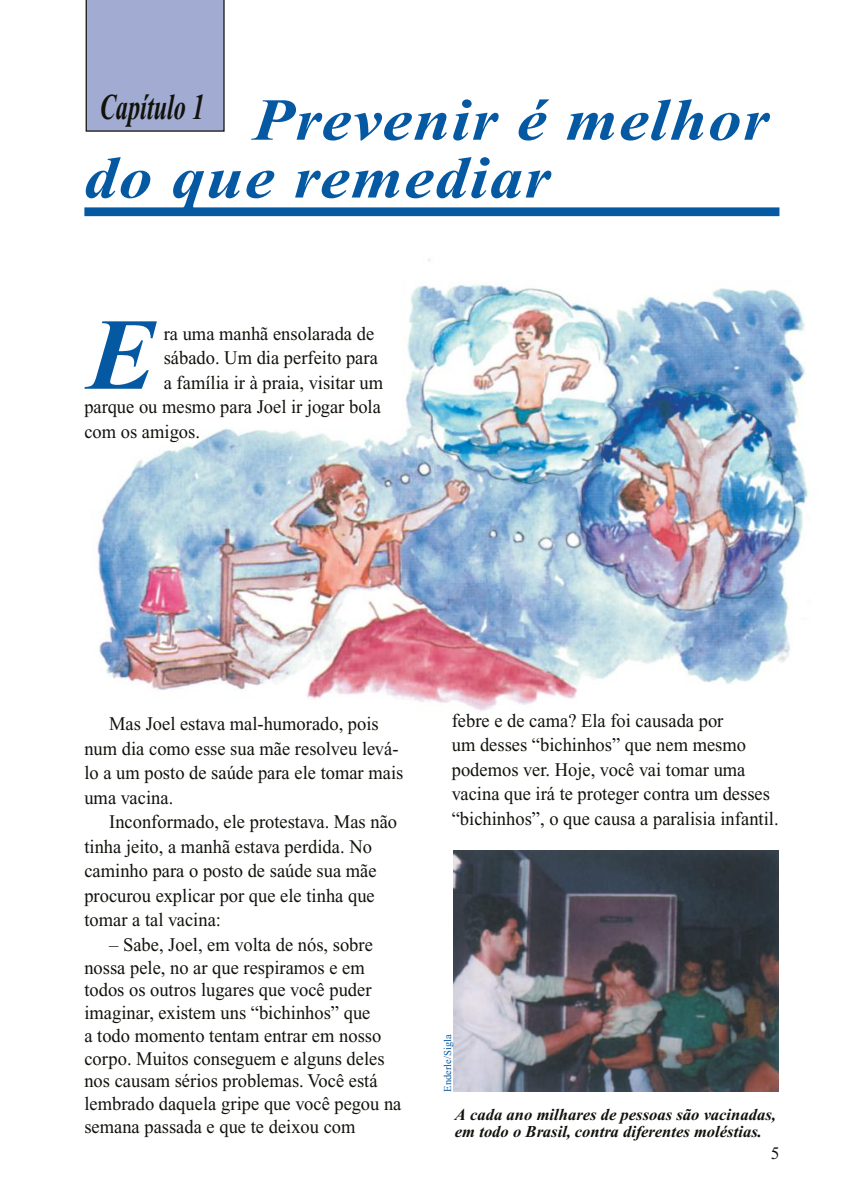
<style>
.page{position:relative;width:844px;height:1191px;background:#fff}
.page>*{position:absolute;margin:0;border:0;box-sizing:border-box;transform-origin:0 0}
.t1{font:italic 700 101.67px "Times New Roman";color:#0559a2}
.t2{font:italic 700 59.5px/57.8px "Times New Roman";letter-spacing:.02em;color:#0559a2;scale:1.12 1}
.t3{font:italic 700 36.4px "Times New Roman";color:#12120d;scale:.67 1}
.t4{font:19.25px/24.5px "Times New Roman";color:#12120d;scale:.96 1}
.t5{font:17.5px "Times New Roman";color:#12120d}
.t6{font:italic 700 16.62px/17.5px "Times New Roman";color:#12120d}
.t7{font:10.5px "Times New Roman";color:#0559a2}
</style>
<div class="page">
<img style="left:95px;top:259px;width:714px;height:452px">
<img style="left:453px;top:850px;width:325px;height:241px">
<div style="left:84px;top:207px;width:695px;height:9px;background:#0559a2"></div>
<div style="left:86px;top:0;width:138px;height:132px;background:#a2abd2"></div>
<h3 class="t3" style="left:100px;top:94px;width:157px">Capítulo 1</h3>
<h2 class="t2" style="left:84px;top:97px;width:612px;text-indent:169px">Prevenir é melhor do que remediar</h2>
<h1 class="t1" style="left:88px;top:320px;width:69px">E</h1>
<p class="t4" style="left:164px;top:323px;width:221px">ra uma manhã ensolarada de</p>
<p class="t4" style="left:164px;top:347px;width:224px">sábado. Um dia perfeito para</p>
<p class="t4" style="left:164px;top:372px;width:230px">a família ir à praia, visitar um</p>
<p class="t4" style="left:84px;top:396px;width:310px">parque ou mesmo para Joel ir jogar bola</p>
<p class="t4" style="left:84px;top:421px;width:122px">com os amigos.</p>
<p class="t4" style="left:84px;top:713px;width:334px;text-indent:25px">Mas Joel estava mal‑humorado, pois num dia como esse sua mãe resolveu levá ‑ lo a um posto de saúde para ele tomar mais uma vacina.</p>
<p class="t4" style="left:84px;top:811px;width:327px;text-indent:25px">Inconformado, ele protestava. Mas não tinha jeito, a manhã estava perdida. No caminho para o posto de saúde sua mãe procurou explicar por que ele tinha que tomar a tal vacina:</p>
<p class="t4" style="left:84px;top:935px;width:332px;line-height:22.8px;text-indent:25px">– Sabe, Joel, em volta de nós, sobre nossa pele, no ar que respiramos e em todos os outros lugares que você puder imaginar, existem uns “bichinhos” que<br>a todo momento tentam entrar em nosso corpo. Muitos conseguem e alguns deles nos causam sérios problemas. Você está lembrado daquela gripe que você pegou na semana passada e que te deixou com</p>
<p class="t4" style="left:451px;top:709px;width:342px">febre e de cama? Ela foi causada por<br>um desses “bichinhos” que nem mesmo podemos ver. Hoje, você vai tomar uma vacina que irá te proteger contra um desses “bichinhos”, o que causa a paralisia infantil.</p>
<p class="t7" style="left:443px;top:1091px;width:59px;rotate:-90deg">Enderle/Sigla</p>
<p class="t6" style="left:455px;top:1107px;width:322px">A cada ano milhares de pessoas são vacinadas, em todo o Brasil, contra diferentes moléstias.</p>
<p class="t5" style="left:770px;top:1146px;width:10px">5</p>
</div>
